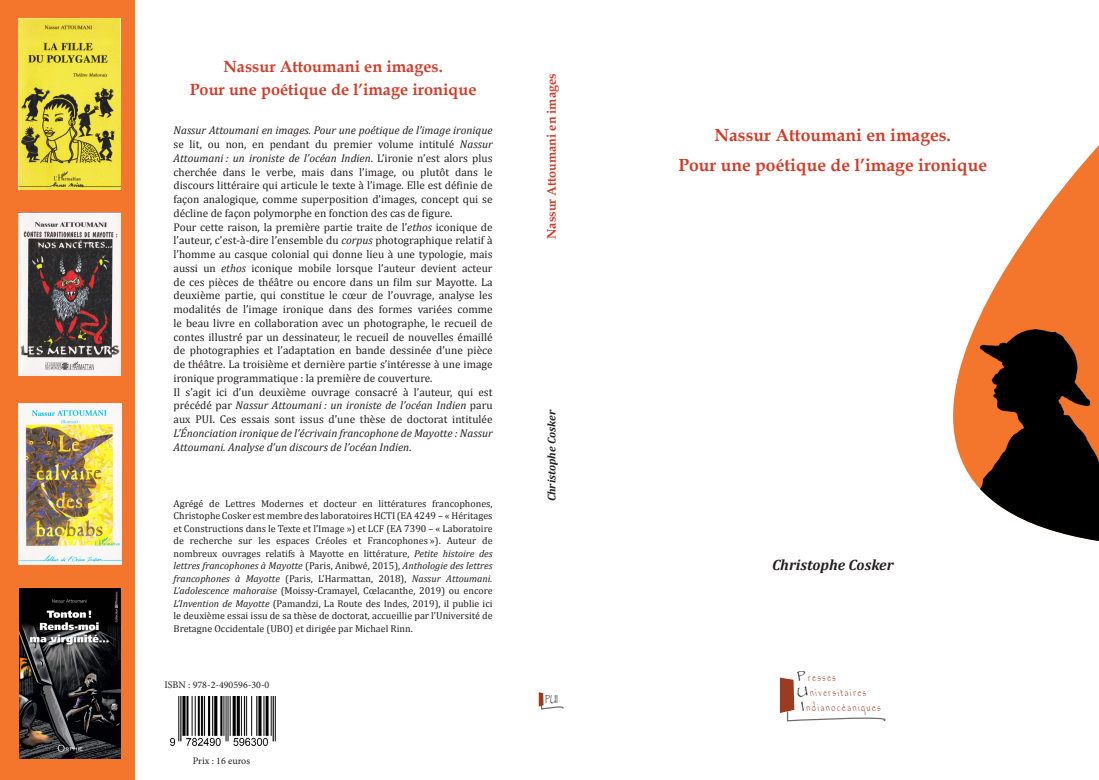
<style>
.page{position:relative;width:1099px;height:780px;background:#fff}
.page>*{position:absolute;margin:0;border:0;box-sizing:border-box;transform-origin:0 0}
.t1{font:700 17.5px "Book Antiqua";color:#d03d2b}
.t2{font:700 16.25px "Book Antiqua";color:#d03d2b}
.t3{font:italic 700 15px "Cambria";color:#231f20}
.t4{font:700 12.5px "Book Antiqua";color:#d03d2b}
.t5{font:condensed 12.25px "Papyrus";color:#231f20;scale:.9 1}
.t6{font:11.25px/13.8px "Cambria";color:#231f20;text-align:justify}
.t7{font:italic 11.25px/13.8px "Cambria";color:#231f20;text-align:justify}
.t8{font:italic 700 11.25px "Cambria";color:#231f20}
.t9{font:10px/12.5px "Cambria";color:#231f20;text-align:justify}
.t10{font:10px "Minion Pro";color:#231f20}
.t11{font:condensed 9.88px/17.6px "Papyrus";color:#9d3b21}
.s1{font-style:italic}
.s2{font-style:normal}
</style>
<div class="page">
<svg style="left:538px;top:692px;width:26px;height:18px"></svg>
<svg style="left:780px;top:677px;width:106px;height:45px"></svg>
<img style="left:170px;top:696px;width:106px;height:51px">
<div style="left:0;top:0;width:135px;height:780px;background:#f3762c"></div>
<svg style="left:975px;top:146px;width:123px;height:180px;fill:#f3762c"></svg>
<img style="left:953px;top:326px;width:145px;height:215px">
<img style="left:19px;top:19px;width:102px;height:170px">
<img style="left:19px;top:588px;width:101px;height:170px">
<img style="left:18px;top:403px;width:103px;height:161px">
<img style="left:18px;top:212px;width:102px;height:163px">
<p class="t2" style="left:223px;top:57px;width:221px">Nassur Attoumani en images.</p>
<p class="t2" style="left:190px;top:80px;width:288px">Pour une poétique de l’image ironique</p>
<p class="t4" style="left:544px;top:239px;width:167px;rotate:-90deg">Nassur Attoumani en images</p>
<p class="t6" style="left:173px;top:123px;width:320px"><span class="s1">Nassur Attoumani en images. Pour une poétique de l’image ironique </span>se lit, ou non, en pendant du premier volume intitulé <span class="s1">Nassur Attoumani : un ironiste de l’océan Indien</span>. L’ironie n’est alors plus cherchée dans le verbe, mais dans l’image, ou plutôt dans le discours littéraire qui articule le texte à l’image. Elle est définie de façon analogique, comme superposition d’images, concept qui se décline de façon polymorphe en fonction des cas de figure.</p>
<p class="t6" style="left:173px;top:220px;width:320px">Pour cette raison, la première partie traite de l’<span class="s1">ethos</span> iconique de l’auteur, c’est-à-dire l’ensemble du <span class="s1">corpus</span> photographique relatif à l’homme au casque colonial qui donne lieu à une typologie, mais aussi un <span class="s1">ethos</span> iconique mobile lorsque l’auteur devient acteur de ces pièces de théâtre ou encore dans un film sur Mayotte. La deuxième partie, qui constitue le cœur de l’ouvrage, analyse les modalités de l’image ironique dans des formes variées comme le beau livre en collaboration avec un photographe, le recueil de contes illustré par un dessinateur, le recueil de nouvelles émaillé de photographies et l’adaptation en bande dessinée d’une pièce de théâtre. La troisième et dernière partie s’intéresse à une image ironique programmatique : la première de couverture.</p>
<p class="t7" style="left:173px;top:384px;width:320px"><span class="s2">Il s’agit ici d’un deuxième ouvrage consacré à l’auteur, qui est précédé par</span> Nassur Attoumani : un ironiste de l’océan Indien <span class="s2">paru aux PUI. Ces essais sont issus d’une thèse de doctorat intitulée </span>L’Énonciation ironique de l’écrivain francophone de Mayotte : Nassur Attoumani. Analyse d’un discours de l’océan Indien<span class="s2">.</span></p>
<p class="t8" style="left:543px;top:501px;width:93px;rotate:-90deg">Christophe Cosker</p>
<p class="t9" style="left:173px;top:497px;width:320px">Agrégé de Lettres Modernes et docteur en littératures francophones, Christophe Cosker est membre des laboratoires HCTI (EA 4249 – « Héritages et Constructions dans le Texte et l’Image ») et LCF (EA 7390 – « Laboratoire de recherche sur les espaces Créoles et Francophones »). Auteur de nombreux ouvrages relatifs à Mayotte en littérature, <span class="s1">Petite histoire des lettres francophones à Mayotte</span> (Paris, Anibwé, 2015), <span class="s1">Anthologie des lettres francophones à Mayotte</span> (Paris, L’Harmattan, 2018), <span class="s1">Nassur Attoumani.<br>L’adolescence mahoraise</span> (Moissy-Cramayel, Cœlacanthe, 2019) ou encore <span class="s1">L’Invention de Mayotte</span> (Pamandzi, La Route des Indes, 2019), il publie ici le deuxième essai issu de sa thèse de doctorat, accueillie par l’Université de Bretagne Occidentale (UBO) et dirigée par Michael Rinn.</p>
<p class="t10" style="left:164px;top:678px;width:106px">ISBN : 978-2-490596-30-0</p>
<p class="t10" style="left:193px;top:753px;width:59px">Prix : 16 euros</p>
<p class="t5" style="left:545px;top:691px;width:16px">PUI</p>
<p class="t1" style="left:714px;top:125px;width:238px">Nassur Attoumani en images.</p>
<p class="t1" style="left:678px;top:155px;width:310px">Pour une poétique de l’image ironique</p>
<p class="t3" style="left:772px;top:554px;width:123px">Christophe Cosker</p>
<p class="t11" style="left:793px;top:673px;width:69px;rotate:-10deg"><sup>P</sup>resses<br><sup>U</sup>niversitaires</p>
<p class="t11" style="left:801px;top:706px;width:80px;rotate:-10deg"><sup>I</sup>ndianocéaniques</p>
</div>
